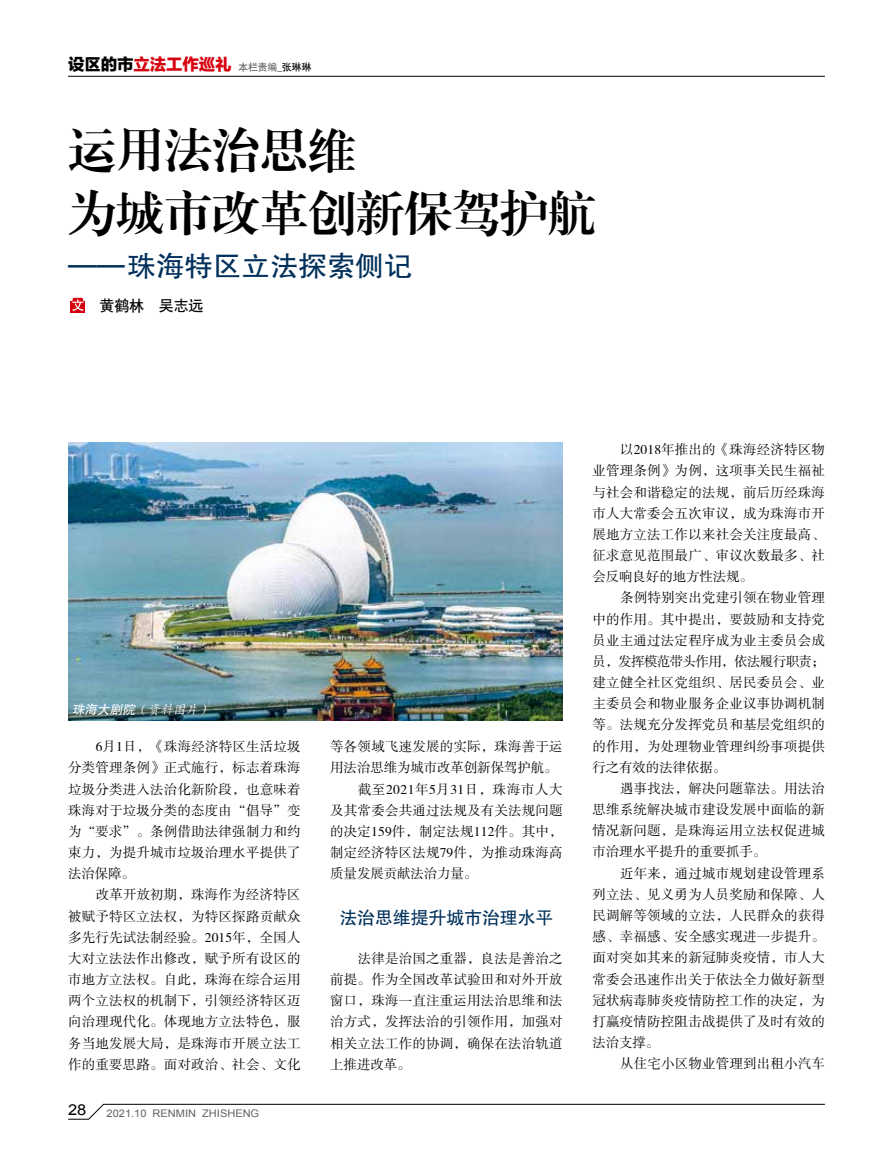
<style>
.page{position:relative;width:893px;height:1149px;background:#fff}
.page>*{position:absolute;margin:0;border:0;box-sizing:border-box;transform-origin:0 0}
.t1{font:48px/63px "FZXBSJW GB1 0";color:#000}
.t2{font:28.5px "FZHTJW GB1 0";color:#00305b}
.t3{font:18px "FZHTJW GB1 0";letter-spacing:-.01em;color:#00305b}
.t4{font:16.5px "FZLTTHJW GB1 0";letter-spacing:-.01em;color:#d7000f}
.t5{font:15px "Heiti CSEG Medium GB";letter-spacing:-.01em;color:#000}
.t6{font:15px "Arial";color:#000;scale:1.1 1}
.t7{font:13.5px/21.1px "FZSSJW GB1 0";letter-spacing:.015em;color:#000;text-align:justify}
.t8{font:13.5px "FZSSJW GB1 0";letter-spacing:-.01em;color:#000}
.t9{font:13.5px "FZSSJW GB1 0";letter-spacing:.04em;color:#000}
.t10{font:italic 12.75px "FZKTJW GB1 0";color:#fff}
.t11{font:10.5px "Arial";color:#636262;scale:1.05 1}
.s1{color:#000}
.s2{font-family:"Heiti CSEG Medium GB";font-size:9.75px;color:#636262}
.s3{font-family:"Heiti CSEG Medium GB";font-size:9.75px;color:#000}
.s4{font-family:"FZHTJW GB1 0"}
</style>
<div class="page">
<svg style="left:68px;top:1103px;width:757px;height:16px"></svg>
<hr style="left:68px;top:76px;width:757px;height:1px;background:#000">
<div style="left:71px;top:301px;width:14px;height:11px;background:#d7000f"></div>
<svg style="left:72px;top:298px;width:12px;height:13px"></svg>
<img style="left:68px;top:442px;width:495px;height:277px">
<p class="t4" style="left:68px;top:55px;width:245px"><span class="s1">设区的市</span>立法工作巡礼 <span class="s2">本栏责编_</span><span class="s3">张琳琳</span></p>
<h1 class="t1" style="left:68px;top:120px;width:530px">运用法治思维<br>为城市改革创新保驾护航</h1>
<h2 class="t2" style="left:68px;top:250px;width:346px">——珠海特区立法探索侧记</h2>
<p class="t5" style="left:100px;top:298px;width:105px">黄鹤林 吴志远</p>
<p class="t10" style="left:72px;top:703px;width:143px"><span class="s4">珠海大剧院</span>（资料图片）</p>
<p class="t7" style="left:68px;top:736px;width:234px;text-indent:28px">6月1日，《珠海经济特区生活垃圾分类管理条例》正式施行，标志着珠海垃圾分类进入法治化新阶段，也意味着珠海对于垃圾分类的态度由“倡导”变为“要求”。条例借助法律强制力和约束力，为提升城市垃圾治理水平提供了法治保障。</p>
<p class="t7" style="left:68px;top:884px;width:234px;text-indent:28px">改革开放初期，珠海作为经济特区被赋予特区立法权，为特区探路贡献众多先行先试法制经验。2015年，全国人大对立法法作出修改，赋予所有设区的市地方立法权。自此，珠海在综合运用两个立法权的机制下，引领经济特区迈向治理现代化。体现地方立法特色，服务当地发展大局，是珠海市开展立法工作的重要思路。面对政治、社会、文化</p>
<p class="t6" style="left:68px;top:1099px;width:18px">28</p>
<p class="t11" style="left:107px;top:1105px;width:147px">2021.10 RENMIN ZHISHENG</p>
<p class="t7" style="left:330px;top:736px;width:234px">等各领域飞速发展的实际，珠海善于运</p>
<p class="t8" style="left:330px;top:760px;width:229px">用法治思维为城市改革创新保驾护航。</p>
<p class="t9" style="left:358px;top:781px;width:206px">截至2021年5月31日，珠海市人大</p>
<p class="t7" style="left:330px;top:800px;width:234px">及其常委会共通过法规及有关法规问题</p>
<p class="t7" style="left:330px;top:821px;width:234px">的决定159件，制定法规112件。其中，</p>
<p class="t7" style="left:330px;top:842px;width:234px">制定经济特区法规79件，为推动珠海高</p>
<p class="t8" style="left:330px;top:866px;width:149px">质量发展贡献法治力量。</p>
<h3 class="t3" style="left:339px;top:907px;width:216px">法治思维提升城市治理水平</h3>
<p class="t7" style="left:330px;top:948px;width:234px;text-indent:28px">法律是治国之重器，良法是善治之前提。作为全国改革试验田和对外开放窗口，珠海一直注重运用法治思维和法治方式，发挥法治的引领作用，加强对相关立法工作的协调，确保在法治轨道上推进改革。</p>
<p class="t7" style="left:592px;top:439px;width:234px;text-indent:28px">以2018年推出的《珠海经济特区物业管理条例》为例，这项事关民生福祉与社会和谐稳定的法规，前后历经珠海市人大常委会五次审议，成为珠海市开展地方立法工作以来社会关注度最高、征求意见范围最广、审议次数最多、社会反响良好的地方性法规。</p>
<p class="t7" style="left:592px;top:587px;width:234px;text-indent:28px">条例特别突出党建引领在物业管理中的作用。其中提出，要鼓励和支持党员业主通过法定程序成为业主委员会成员，发挥模范带头作用，依法履行职责；建立健全社区党组织、居民委员会、业主委员会和物业服务企业议事协调机制等。法规充分发挥党员和基层党组织的的作用，为处理物业管理纠纷事项提供行之有效的法律依据。</p>
<p class="t7" style="left:592px;top:778px;width:234px;text-indent:28px">遇事找法，解决问题靠法。用法治思维系统解决城市建设发展中面临的新情况新问题，是珠海运用立法权促进城市治理水平提升的重要抓手。</p>
<p class="t7" style="left:592px;top:862px;width:234px;text-indent:28px">近年来，通过城市规划建设管理系列立法、见义勇为人员奖励和保障、人民调解等领域的立法，人民群众的获得感、幸福感、安全感实现进一步提升。面对突如其来的新冠肺炎疫情，市人大常委会迅速作出关于依法全力做好新型冠状病毒肺炎疫情防控工作的决定，为打赢疫情防控阻击战提供了及时有效的法治支撑。</p>
<p class="t7" style="left:620px;top:1053px;width:206px">从住宅小区物业管理到出租小汽车</p>
</div>
